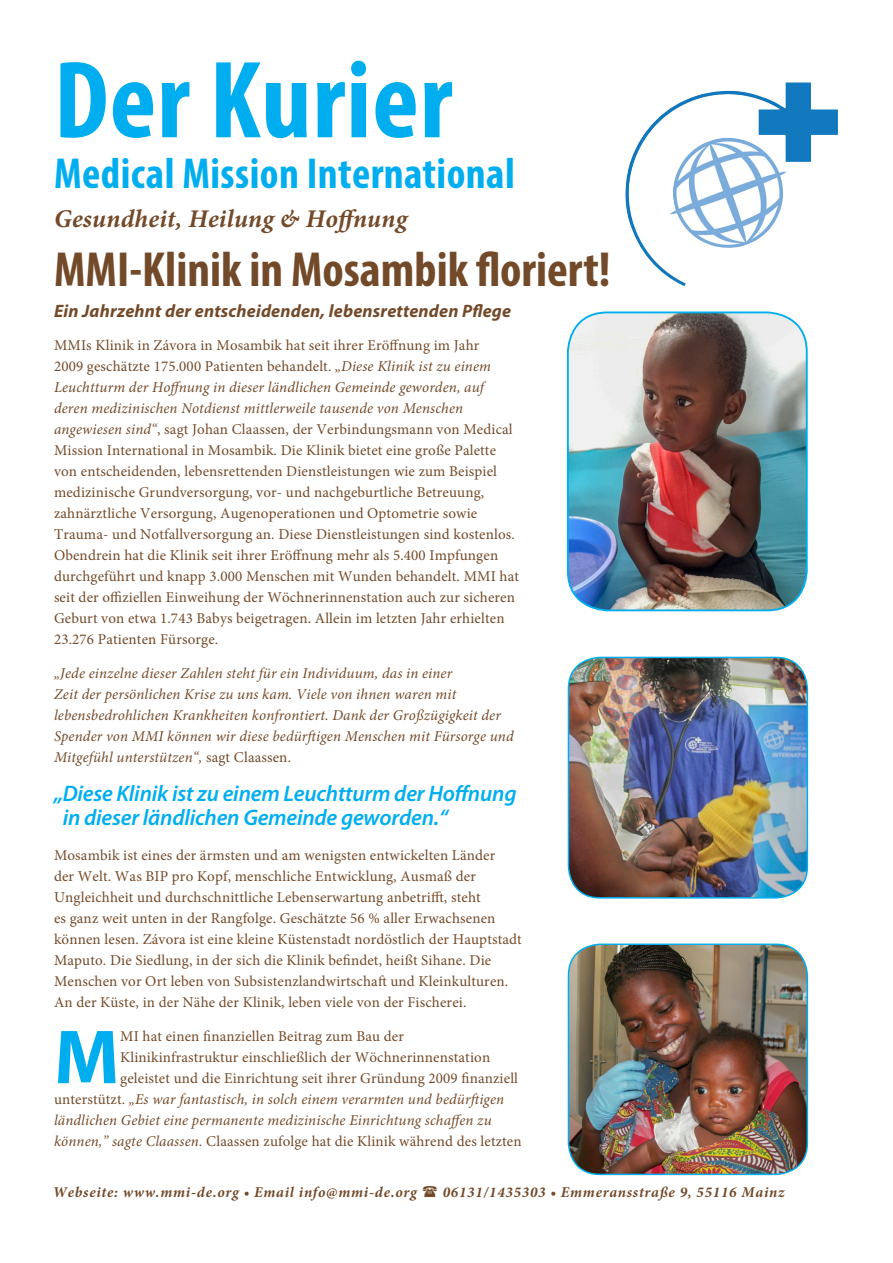
<style>
.page{position:relative;width:893px;height:1263px;background:#fff}
.page>*{position:absolute;margin:0;border:0;box-sizing:border-box;transform-origin:0 0}
.Headline_Large{font:700 condensed 111px "Myriad Pro";letter-spacing:.01em;color:#00aeef}
.Drop_Cap{font:700 77.25px "Myriad Pro";color:#00aeef}
.Headline_Medium{font:700 condensed 49.5px "Myriad Pro";color:#734a29}
.Headline_Medium-2{font:700 condensed 43.5px "Myriad Pro";letter-spacing:.01em;color:#00aeef}
.Body_Text{font:italic 700 25.5px "Minion Pro";letter-spacing:.01em;color:#734a29}
.blue_pull_quote{font:italic 600 22.5px/24px "Myriad Pro";letter-spacing:-.01em;color:#00aeef}
.Headline_Medium-3{font:italic 700 18px "Myriad Pro";letter-spacing:.01em;color:#734a29}
.Body_Text-2{font:15px/21px "Minion Pro";letter-spacing:.01em;color:#734a29}
.Body_Text-3{font:italic 15px/21px "Minion Pro";letter-spacing:.01em;color:#734a29}
.Drop_Cap-2{font:15px "Minion Pro";letter-spacing:.01em;color:#734a29}
.Drop_Cap-3{font:italic 15px "Minion Pro";letter-spacing:.01em;color:#734a29}
.MMI_address_informat{font:italic 700 15px "Minion Pro";letter-spacing:.05em;color:#734a29}
.s1{font-style:italic}
.s2{font-style:normal}
</style>
<div class="page">
<img style="left:625px;top:82px;width:213px;height:204px">
<img style="left:568px;top:312px;width:239px;height:298px">
<div style="left:567px;top:311px;width:241px;height:300px;border:2px solid #00aeef;border-radius:40px"></div>
<img style="left:568px;top:945px;width:239px;height:229px">
<div style="left:568px;top:943px;width:240px;height:232px;border:2px solid #00aeef;border-radius:32px"></div>
<img style="left:568px;top:657px;width:239px;height:241px">
<div style="left:568px;top:657px;width:240px;height:241px;border:2px solid #00aeef;border-radius:32px"></div>
<p class="Headline_Large" style="left:54px;top:31px;width:400px">Der Kurier</p>
<p class="Headline_Medium-2" style="left:54px;top:146px;width:462px">Medical Mission International</p>
<p class="Body_Text" style="left:54px;top:200px;width:355px">Gesundheit, Heilung &amp; Hoffnung</p>
<p class="Headline_Medium" style="left:54px;top:239px;width:558px">MMI-Klinik in Mosambik floriert!</p>
<p class="Headline_Medium-3" style="left:54px;top:301px;width:459px">Ein Jahrzehnt der entscheidenden, lebensrettenden Pflege</p>
<p class="Body_Text-2" style="left:54px;top:334px;width:466px">MMIs Klinik in Závora in Mosambik hat seit ihrer Eröffnung im Jahr<br>2009 geschätzte 175.000 Patienten behandelt. <span class="s1">„Diese Klinik ist zu einem Leuchtturm der Hoffnung in dieser ländlichen Gemeinde geworden, auf deren medizinischen Notdienst mittlerweile tausende von Menschen angewiesen sind“</span>, sagt Johan Claassen, der Verbindungsmann von Medical Mission International in Mosambik. Die Klinik bietet eine große Palette von entscheidenden, lebensrettenden Dienstleistungen wie zum Beispiel medizinische Grundversorgung, vor- und nachgeburtliche Betreuung, zahnärztliche Versorgung, Augenoperationen und Optometrie sowie Trauma- und Notfallversorgung an. Diese Dienstleistungen sind kostenlos.<br>Obendrein hat die Klinik seit ihrer Eröffnung mehr als 5.400 Impfungen durchgeführt und knapp 3.000 Menschen mit Wunden behandelt. MMI hat seit der offiziellen Einweihung der Wöchnerinnenstation auch zur sicheren Geburt von etwa 1.743 Babys beigetragen. Allein im letzten Jahr erhielten 23.276 Patienten Fürsorge.</p>
<p class="Body_Text-3" style="left:54px;top:663px;width:461px">„Jede einzelne dieser Zahlen steht für ein Individuum, das in einer<br>Zeit der persönlichen Krise zu uns kam. Viele von ihnen waren mit lebensbedrohlichen Krankheiten konfrontiert. Dank der Großzügigkeit der Spender von MMI können wir diese bedürftigen Menschen mit Fürsorge und Mitgefühl unterstützen“, <span class="s2">sagt Claassen.</span></p>
<p class="blue_pull_quote" style="left:63px;top:781px;width:455px;text-indent:-9px">„Diese Klinik ist zu einem Leuchtturm der Hoffnung in dieser ländlichen Gemeinde geworden.“</p>
<p class="Body_Text-2" style="left:54px;top:844px;width:469px">Mosambik ist eines der ärmsten und am wenigsten entwickelten Länder<br>der Welt. Was BIP pro Kopf, menschliche Entwicklung, Ausmaß der Ungleichheit und durchschnittliche Lebenserwartung anbetrifft, steht<br>es ganz weit unten in der Rangfolge. Geschätzte 56 % aller Erwachsenen können lesen. Závora ist eine kleine Küstenstadt nordöstlich der Hauptstadt Maputo. Die Siedlung, in der sich die Klinik befindet, heißt Sihane. Die Menschen vor Ort leben von Subsistenzlandwirtschaft und Kleinkulturen.<br>An der Küste, in der Nähe der Klinik, leben viele von der Fischerei.</p>
<p class="Drop_Cap" style="left:54px;top:1014px;width:67px">M</p>
<p class="Drop_Cap-2" style="left:120px;top:1026px;width:285px">MI hat einen finanziellen Beitrag zum Bau der</p>
<p class="Drop_Cap-2" style="left:120px;top:1047px;width:372px">Klinikinfrastruktur einschließlich der Wöchnerinnenstation</p>
<p class="Drop_Cap-2" style="left:120px;top:1068px;width:399px">geleistet und die Einrichtung seit ihrer Gründung 2009 finanziell</p>
<p class="Drop_Cap-3" style="left:54px;top:1089px;width:452px"><span class="s2">unterstützt.</span> „Es war fantastisch, in solch einem verarmten und bedürftigen</p>
<p class="Drop_Cap-3" style="left:54px;top:1110px;width:439px">ländlichen Gebiet eine permanente medizinische Einrichtung schaffen zu</p>
<p class="Drop_Cap-2" style="left:54px;top:1131px;width:469px"><span class="s1">können,” sagte Claassen.</span> Claassen zufolge hat die Klinik während des letzten</p>
<p class="MMI_address_informat" style="left:53px;top:1182px;width:366px">Webseite: www.mmi-de.org • Email info@mmi-de.org</p>
<p class="MMI_address_informat" style="left:443px;top:1182px;width:343px">06131/1435303 • Emmeransstraße 9, 55116 Mainz</p>
</div>
